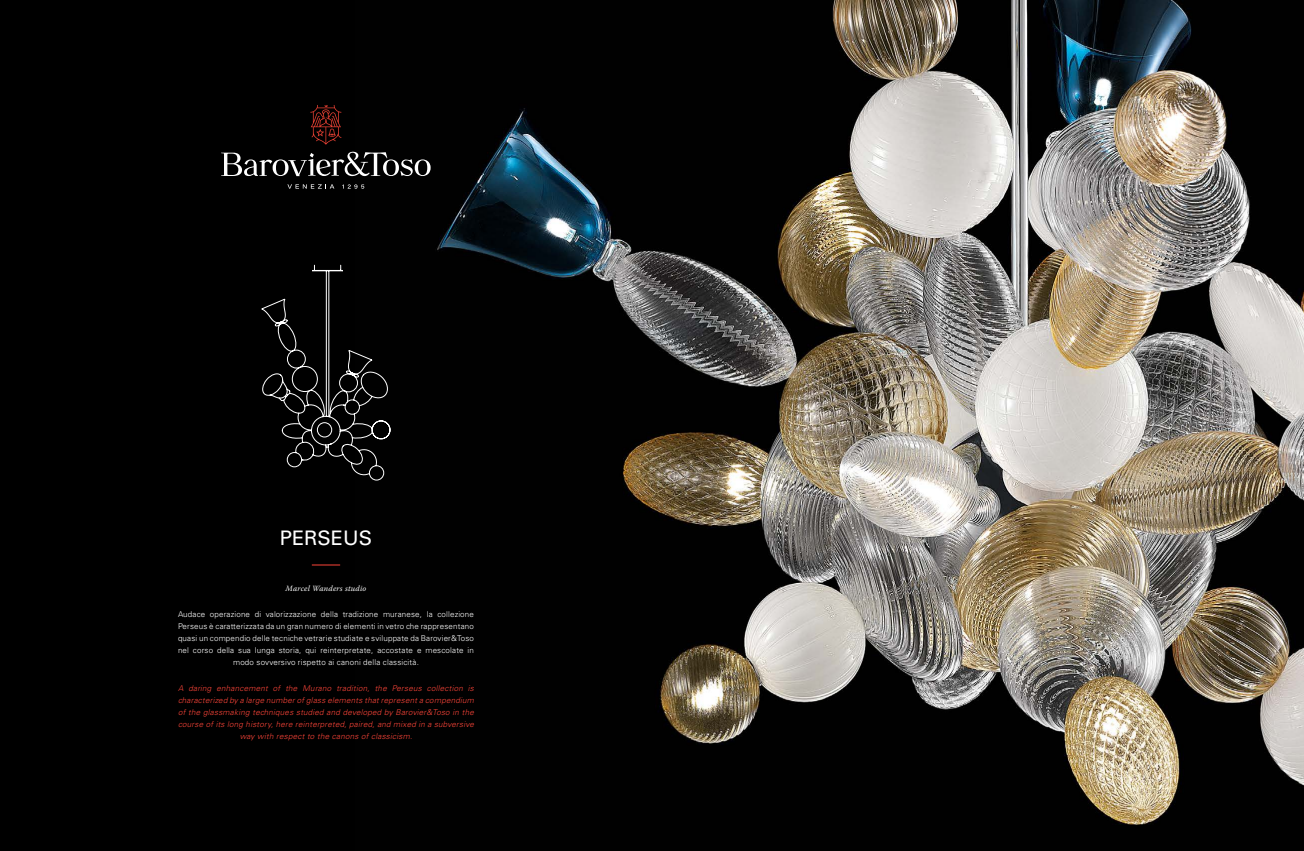
<style>
.page{position:relative;width:1304px;height:851px;background:#fff}
.page>*{position:absolute;margin:0;border:0;box-sizing:border-box;transform-origin:0 0}
.t1{font:20px "Univers LT Std";color:#fff}
.t2{font:300 8px/12px "Univers LT Std";letter-spacing:.02em;color:#fff;text-align:center}
.t3{font:italic 300 8px/12px "Univers LT Std";letter-spacing:.03em;color:#fd4539;text-align:center}
.t4{font:italic 8px "Warnock Pro";letter-spacing:.025em;color:#fff}
</style>
<div class="page">
<div style="left:0;top:0;width:652px;height:850px;background:#000"></div>
<img style="left:364px;top:0;width:940px;height:850px">
<svg style="left:261px;top:265px;width:129px;height:215px"></svg>
<svg style="left:312px;top:564px;width:28px;height:1px"></svg>
<svg style="left:310px;top:105px;width:31px;height:39px"></svg>
<svg style="left:287px;top:184px;width:47px;height:5px"></svg>
<svg style="left:342px;top:184px;width:22px;height:5px"></svg>
<svg style="left:221px;top:152px;width:210px;height:24px"></svg>
<h1 class="t1" style="left:280px;top:525px;width:94px">PERSEUS</h1>
<p class="t4" style="left:286px;top:583px;width:82px">Marcel Wanders studio</p>
<p class="t2" style="left:178px;top:608px;width:297px">Audace operazione di valorizzazione della tradizione muranese, la collezione Perseus è caratterizzata da un gran numero di elementi in vetro che rappresentano quasi un compendio delle tecniche vetrarie studiate e sviluppate da Barovier&amp;Toso nel corso della sua lunga storia, qui reinterpretate, accostate e mescolate in modo sovversivo rispetto ai canoni della classicità.</p>
<p class="t3" style="left:178px;top:681px;width:297px">A daring enhancement of the Murano tradition, the Perseus collection is characterized by a large number of glass elements that represent a compendium of the glassmaking techniques studied and developed by Barovier&amp;Toso in the course of its long history, here reinterpreted, paired, and mixed in a subversive way with respect to the canons of classicism.</p>
</div>
